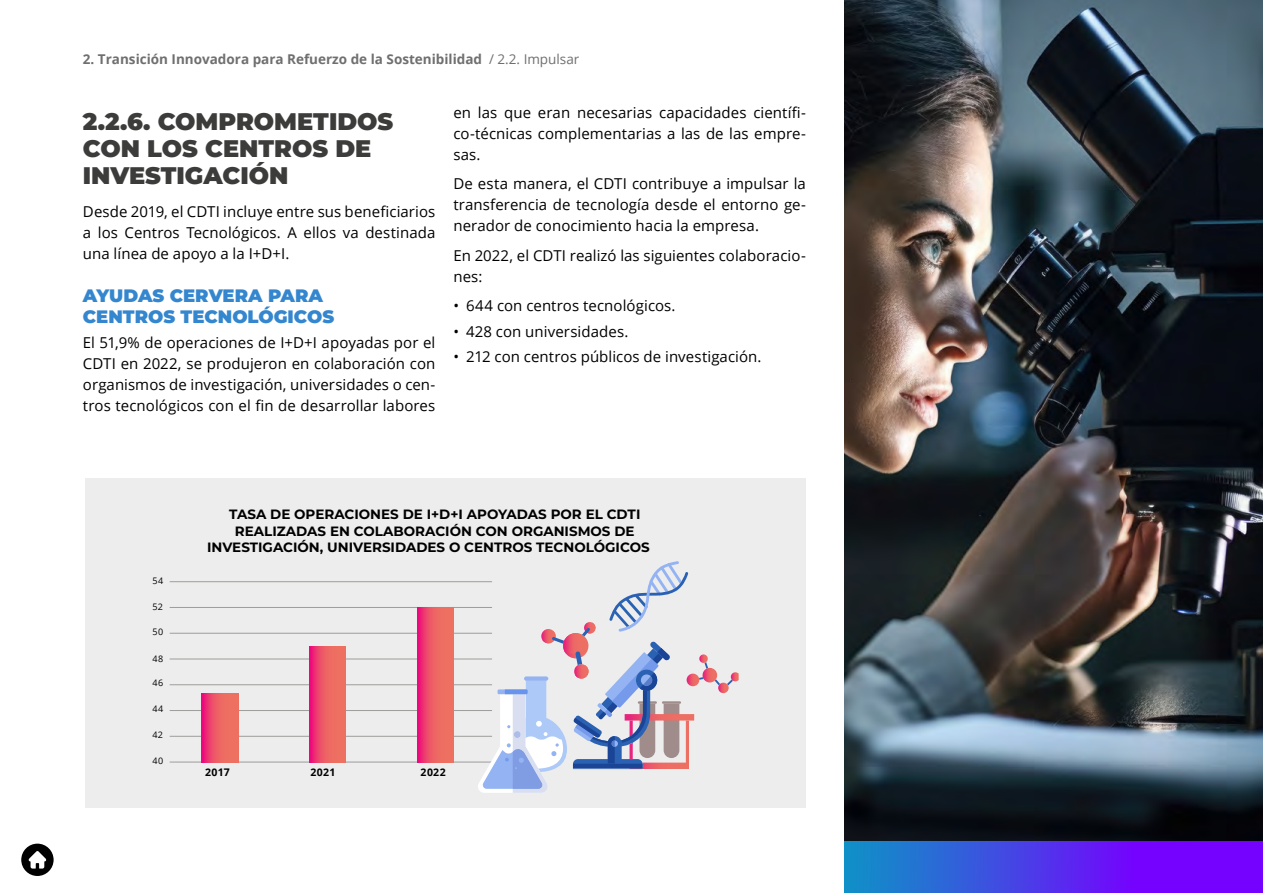
<style>
.page{position:relative;width:1263px;height:893px;background:#fff}
.page>*{position:absolute;margin:0;border:0;box-sizing:border-box;transform-origin:0 0}
.t1{font:900 24px/27px "Montserrat";color:#3c3c3b}
.t2{font:900 18px/21px "Montserrat";color:#3486ce}
.t3{font:15px/21px "Open Sans";letter-spacing:.005em;color:#000;text-align:justify}
.t4{font:700 13.5px "Montserrat";color:#000}
.t5{font:700 13.5px "Open Sans";color:#706f6f}
.t6{font:700 10.5px "Open Sans";letter-spacing:.03em;color:#000}
.t7{font:9px "Open Sans";letter-spacing:.05em;color:#000}
.s1{font-weight:400}
</style>
<div class="page">
<div style="left:85px;top:478px;width:721px;height:330px;background:#ededed"></div>
<img style="left:844px;top:0;width:419px;height:842px">
<svg style="left:844px;top:842px;width:419px;height:51px;background:#4e36ea"></svg>
<hr style="left:170px;top:762px;width:322px;height:1px;background:#9d9d9c">
<hr style="left:170px;top:736px;width:322px;height:1px;background:#9d9d9c">
<hr style="left:170px;top:710px;width:322px;height:1px;background:#9d9d9c">
<hr style="left:170px;top:684px;width:322px;height:1px;background:#9d9d9c">
<hr style="left:170px;top:659px;width:322px;height:1px;background:#9d9d9c">
<hr style="left:170px;top:633px;width:322px;height:1px;background:#9d9d9c">
<hr style="left:170px;top:607px;width:322px;height:1px;background:#9d9d9c">
<hr style="left:170px;top:581px;width:322px;height:1px;background:#9d9d9c">
<svg style="left:202px;top:694px;width:36px;height:68px;background:#ed5767"></svg>
<svg style="left:309px;top:647px;width:37px;height:115px;background:#ed5567"></svg>
<svg style="left:417px;top:608px;width:37px;height:154px;background:#ed5667"></svg>
<svg style="left:476px;top:561px;width:263px;height:232px"></svg>
<div style="left:21px;top:844px;width:33px;height:32px;background:#000;border-radius:50%"></div>
<svg style="left:29px;top:851px;width:17px;height:17px"></svg>
<p class="t5" style="left:83px;top:50px;width:498px">2. Transición Innovadora para Refuerzo de la Sostenibilidad <span class="s1">/ 2.2. Impulsar</span></p>
<h1 class="t1" style="left:83px;top:106px;width:312px">2.2.6. COMPROMETIDOS<br>CON LOS CENTROS DE<br>INVESTIGACIÓN</h1>
<p class="t3" style="left:83px;top:201px;width:354px">Desde 2019, el CDTI incluye entre sus beneficiarios a los Centros Tecnológicos. A ellos va destinada una línea de apoyo a la I+D+I.</p>
<p class="t2" style="left:83px;top:284px;width:253px">AYUDAS CERVERA PARA<br>CENTROS TECNOLÓGICOS</p>
<p class="t3" style="left:83px;top:331px;width:354px">El 51,9% de operaciones de I+D+I apoyadas por el CDTI en 2022, se produjeron en colaboración con organismos de investigación, universidades o cen&shy;tros tecnológicos con el fin de desarrollar labores</p>
<p class="t3" style="left:453px;top:101px;width:354px">en las que eran necesarias capacidades científi&shy;co-técnicas complementarias a las de las empre&shy;sas.</p>
<p class="t3" style="left:453px;top:173px;width:354px">De esta manera, el CDTI contribuye a impulsar la transferencia de tecnología desde el entorno ge&shy;nerador de conocimiento hacia la empresa.</p>
<p class="t3" style="left:453px;top:244px;width:354px">En 2022, el CDTI realizó las siguientes colaboracio&shy;nes:</p>
<p class="t3" style="left:453px;top:295px;width:224px">• 644 con centros tecnológicos.</p>
<p class="t3" style="left:453px;top:320px;width:176px">• 428 con universidades.</p>
<p class="t3" style="left:453px;top:345px;width:310px">• 212 con centros públicos de investigación.</p>
<p class="t7" style="left:153px;top:574px;width:12px">54</p>
<p class="t7" style="left:153px;top:600px;width:12px">52</p>
<p class="t7" style="left:153px;top:625px;width:12px">50</p>
<p class="t7" style="left:153px;top:653px;width:12px">48</p>
<p class="t7" style="left:153px;top:676px;width:12px">46</p>
<p class="t7" style="left:153px;top:703px;width:12px">44</p>
<p class="t7" style="left:153px;top:729px;width:12px">42</p>
<p class="t7" style="left:153px;top:755px;width:12px">40</p>
<p class="t4" style="left:229px;top:505px;width:413px">TASA DE OPERACIONES DE I+D+I APOYADAS POR EL CDTI</p>
<p class="t4" style="left:235px;top:521px;width:401px">REALIZADAS EN COLABORACIÓN CON ORGANISMOS DE</p>
<p class="t4" style="left:207px;top:538px;width:444px">INVESTIGACIÓN, UNIVERSIDADES O CENTROS TECNOLÓGICOS</p>
<p class="t6" style="left:205px;top:765px;width:26px">2017</p>
<p class="t6" style="left:310px;top:765px;width:26px">2021</p>
<p class="t6" style="left:421px;top:765px;width:27px">2022</p>
</div>
